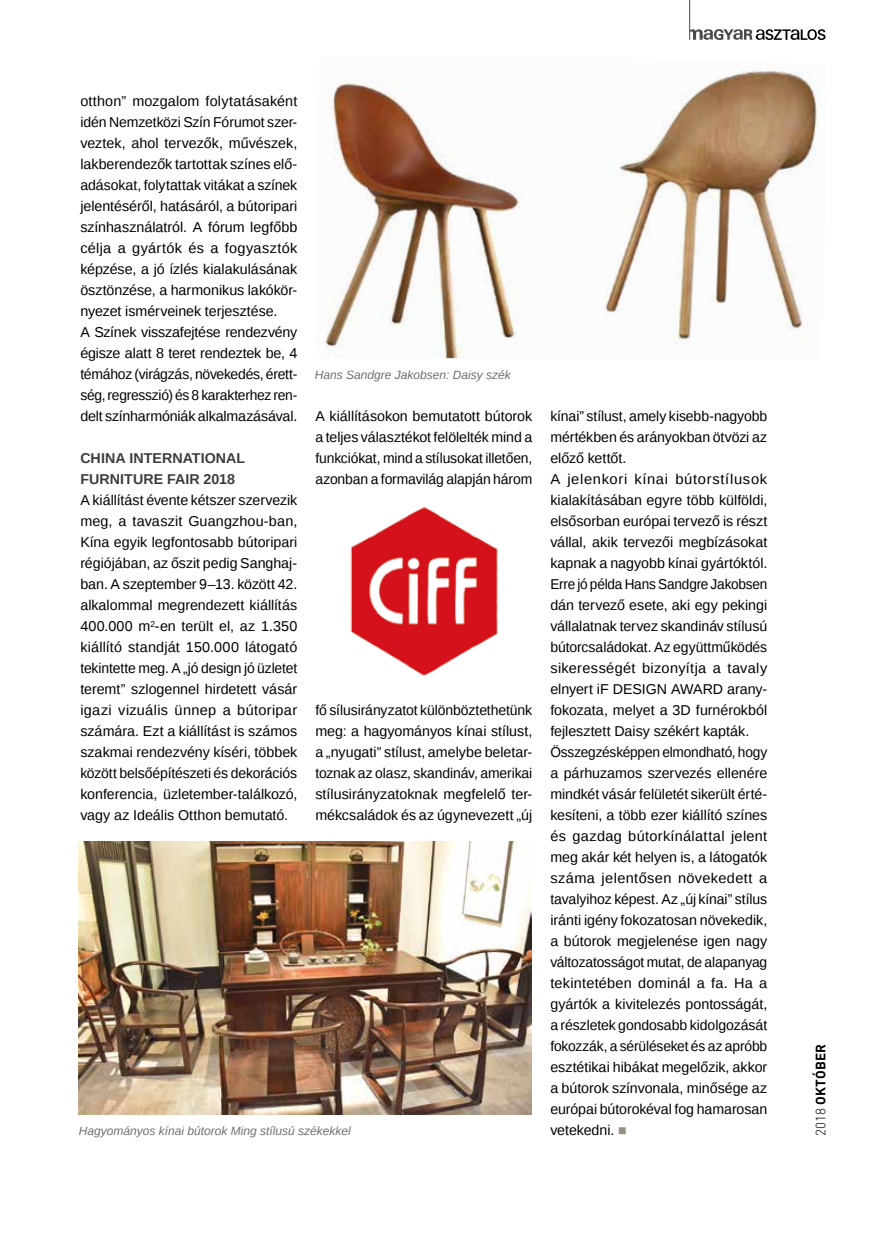
<style>
.page{position:relative;width:872px;height:1242px;background:#fff}
.page>*{position:absolute;margin:0;border:0;box-sizing:border-box;transform-origin:0 0}
.t1{font:14.25px/21px "Liberation Sans";letter-spacing:-.005em;color:#000;text-align:justify}
.t2{font:700 14.25px/21px "Liberation Sans";letter-spacing:.005em;color:#3c3c3b}
.t3{font:700 13.5px "DIN Pro";letter-spacing:.01em;color:#000}
.t4{font:italic 12px "Liberation Sans";color:#706f6f}
.s1{color:#968e82}
.s2{font-weight:300}
</style>
<div class="page">
<svg style="left:690px;top:29px;width:135px;height:11px"></svg>
<hr style="left:689px;top:0;width:1px;height:40px;background:#4a4a49">
<img style="left:325px;top:70px;width:495px;height:288px">
<img style="left:350px;top:507px;width:148px;height:169px">
<img style="left:79px;top:841px;width:452px;height:273px">
<p class="t1" style="left:80px;top:91px;width:218px;text-align:left">otthon” mozgalom folytatásaként idén Nemzetközi Szín Fórumot szer&shy;veztek, ahol tervezők, művészek, lakberendezők tartottak színes elő&shy;adásokat, folytattak vitákat a színek jelentéséről, hatásáról, a bútoripari színhasználatról. A fórum legfőbb célja a gyártók és a fogyasztók képzése, a jó ízlés kialakulásának ösztönzése, a harmonikus lakókör&shy;nyezet ismérveinek terjesztése.<br>A Színek visszafejtése rendezvény égisze alatt 8 teret rendeztek be, 4 témához (virágzás, növekedés, érett&shy;ség, regresszió) és 8 karakterhez ren&shy;delt színharmóniák alkalmazásával.</p>
<p class="t2" style="left:80px;top:447px;width:166px">CHINA INTERNATIONAL<br>FURNITURE FAIR 2018</p>
<p class="t1" style="left:80px;top:490px;width:218px">A kiállítást évente kétszer szervezik meg, a tavaszit Guangzhou-ban, Kína egyik legfontosabb bútoripari régiójában, az őszit pedig Sanghaj&shy;ban. A szeptember 9–13. között 42. alkalommal megrendezett kiállítás 400.000 m<sup>2</sup>-en terült el, az 1.350 kiállító standját 150.000 látogató tekintette meg. A „jó design jó üzletet teremt” szlogennel hirdetett vásár igazi vizuális ünnep a bútoripar számára. Ezt a kiállítást is számos szakmai rendezvény kíséri, többek között belsőépítészeti és dekorációs konferencia, üzletember-találkozó, vagy az Ideális Otthon bemutató.</p>
<p class="t4" style="left:315px;top:367px;width:198px">Hans Sandgre Jakobsen: Daisy szék</p>
<p class="t1" style="left:315px;top:406px;width:218px">A kiállításokon bemutatott bútorok a teljes választékot felölelték mind a funkciókat, mind a stílusokat illetően, azonban a formavilág alapján három</p>
<p class="t1" style="left:315px;top:700px;width:218px">fő sílusirányzatot különböztethetünk meg: a hagyományos kínai stílust, a „nyugati” stílust, amelybe beletar&shy;toznak az olasz, skandináv, amerikai stílusirányzatoknak megfelelő ter&shy;mékcsaládok és az úgynevezett „új</p>
<p class="t4" style="left:79px;top:1123px;width:274px">Hagyományos kínai bútorok Ming stílusú székekkel</p>
<p class="t1" style="left:550px;top:406px;width:218px;text-align:left">kínai” stílust, amely kisebb-nagyobb mértékben és arányokban ötvözi az előző kettőt.<br>A jelenkori kínai bútorstílusok kialakításában egyre több külföldi, elsősorban európai tervező is részt vállal, akik tervezői megbízásokat kapnak a nagyobb kínai gyártóktól.<br>Erre jó példa Hans Sandgre Jakobsen dán tervező esete, aki egy pekingi vállalatnak tervez skandináv stílusú bútorcsaládokat. Az együttműködés sikerességét bizonyítja a tavaly elnyert iF DESIGN AWARD arany&shy;fokozata, melyet a 3D furnérokból fejlesztett Daisy székért kapták.<br>Összegzésképpen elmondható, hogy a párhuzamos szervezés ellenére mindkét vásár felületét sikerült érté&shy;kesíteni, a több ezer kiállító színes és gazdag bútorkínálattal jelent meg akár két helyen is, a látogatók száma jelentősen növekedett a tavalyihoz képest. Az „új kínai” stílus iránti igény fokozatosan növekedik, a bútorok megjelenése igen nagy változatosságot mutat, de alapanyag tekintetében dominál a fa. Ha a gyártók a kivitelezés pontosságát, a részletek gondosabb kidolgozását fokozzák, a sérüléseket és az apróbb esztétikai hibákat megelőzik, akkor a bútorok színvonala, minősége az európai bútorokéval fog hamarosan vetekedni. <span class="s1">■</span></p>
<p class="t3" style="left:811px;top:1135px;width:93px;rotate:-90deg"><span class="s2">2018</span> OKTÓBER</p>
</div>
